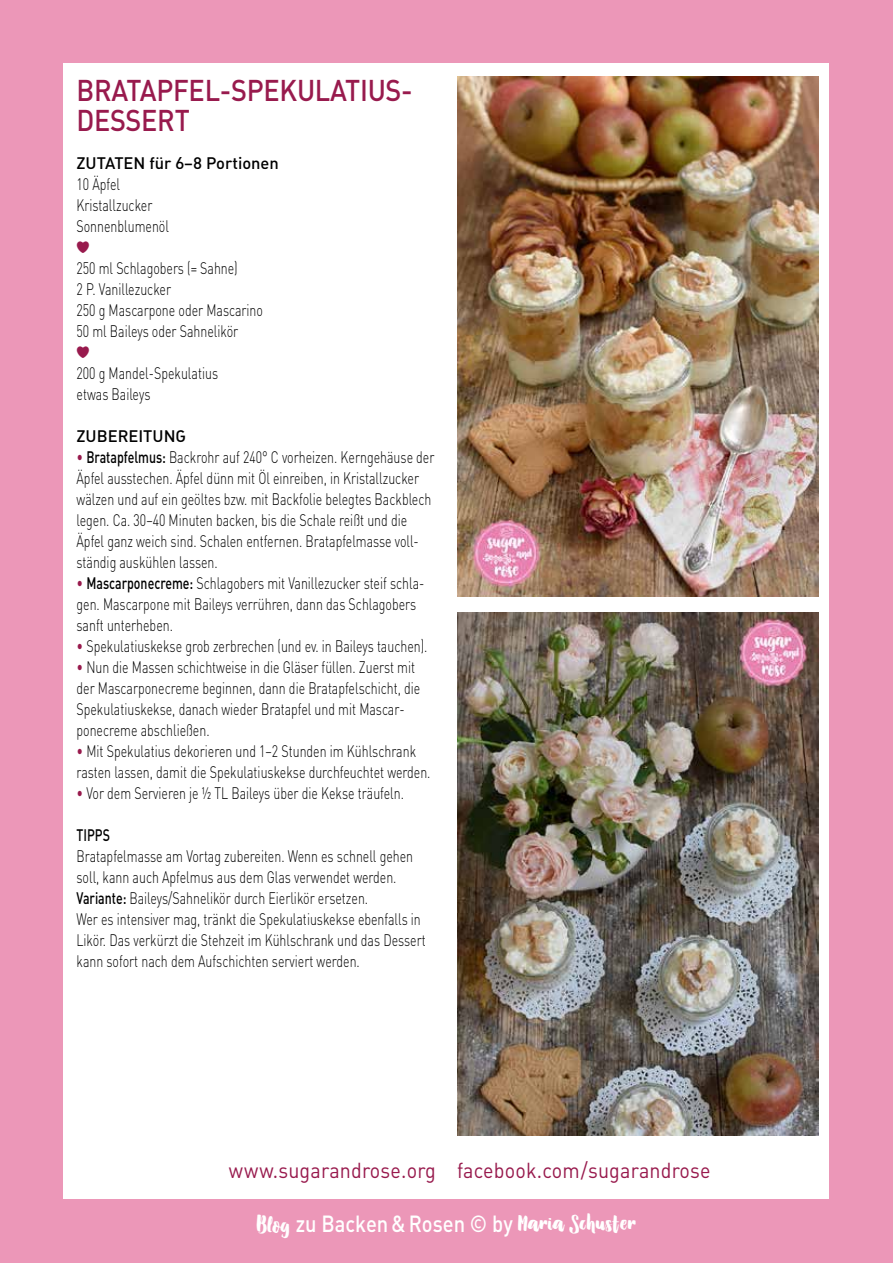
<style>
.page{position:relative;width:893px;height:1263px;background:#ec97b8}
.page>*{position:absolute;margin:0;border:0;box-sizing:border-box;transform-origin:0 0}
.t1{font:32.7px "Vissal";letter-spacing:.02em;color:#fff;scale:1.1 1}
.t2{font:500 29.7px/30px "DIN";letter-spacing:-.01em;color:#981a4d;scale:.91 1}
.t3{font:21.45px "DIN Regular Alternate";letter-spacing:.01em;color:#981a4d;scale:.92 1}
.t4{font:300 16.5px/21px "DIN";color:#000;scale:.75 1}
.t5{font:16.5px "DIN Medium Alternate";color:#000}
.t6{font:16.5px "DIN Medium Alternate";color:#000;scale:.75 1}
.t7{font:16.5px "MF Dings 3";color:#981a4d}
.s1{color:#981a4d}
.s2{font-weight:500}
</style>
<div class="page">
<div style="left:64px;top:64px;width:765px;height:1135px;background:#fff"></div>
<img style="left:457px;top:77px;width:362px;height:519px">
<img style="left:457px;top:612px;width:362px;height:523px">
<h2 class="t2" style="left:77px;top:74px;width:371px">BRATAPFEL-SPEKULATIUS-<br>DESSERT</h2>
<p class="t5" style="left:77px;top:152px;width:204px">ZUTATEN für 6–8 Portionen</p>
<p class="t4" style="left:77px;top:173px;width:125px">10 Äpfel<br>Kristallzucker<br>Sonnenblumenöl</p>
<p class="t7" style="left:77px;top:238px;width:15px">g</p>
<p class="t4" style="left:77px;top:257px;width:250px">250 ml Schlagobers (= Sahne)<br>2 P. Vanillezucker<br>250 g Mascarpone oder Mascarino<br>50 ml Baileys oder Sahnelikör</p>
<p class="t7" style="left:77px;top:343px;width:15px">g</p>
<p class="t4" style="left:77px;top:362px;width:190px">200 g Mandel-Spekulatius etwas Baileys</p>
<p class="t5" style="left:77px;top:425px;width:111px">ZUBEREITUNG</p>
<p class="t4" style="left:77px;top:446px;width:479px"><span class="s1">•</span> <span class="s2">Bratapfelmus:</span> Backrohr auf 240° C vorheizen. Kerngehäuse der Äpfel ausstechen. Äpfel dünn mit Öl einreiben, in Kristallzucker wälzen und auf ein geöltes bzw. mit Backfolie belegtes Backblech legen. Ca. 30–40 Minuten backen, bis die Schale reißt und die Äpfel ganz weich sind. Schalen entfernen. Bratapfelmasse voll&shy;ständig auskühlen lassen.</p>
<p class="t4" style="left:77px;top:572px;width:465px"><span class="s1">•</span> <span class="s2">Mascarponecreme:</span> Schlagobers mit Vanillezucker steif schla&shy;gen. Mascarpone mit Baileys verrühren, dann das Schlagobers sanft unterheben.</p>
<p class="t4" style="left:77px;top:635px;width:469px"><span class="s1">•</span> Spekulatiuskekse grob zerbrechen (und ev. in Baileys tauchen).</p>
<p class="t4" style="left:77px;top:656px;width:460px"><span class="s1">•</span> Nun die Massen schichtweise in die Gläser füllen. Zuerst mit der Mascarponecreme beginnen, dann die Bratapfelschicht, die Spekulatiuskekse, danach wieder Bratapfel und mit Mascar&shy;ponecreme abschließen.</p>
<p class="t4" style="left:77px;top:740px;width:474px"><span class="s1">•</span> Mit Spekulatius dekorieren und 1–2 Stunden im Kühlschrank rasten lassen, damit die Spekulatiuskekse durchfeuchtet werden.</p>
<p class="t4" style="left:77px;top:782px;width:438px"><span class="s1">•</span> Vor dem Servieren je ½ TL Baileys über die Kekse träufeln.</p>
<p class="t6" style="left:77px;top:825px;width:46px">TIPPS</p>
<p class="t4" style="left:77px;top:845px;width:467px">Bratapfelmasse am Vortag zubereiten. Wenn es schnell gehen soll, kann auch Apfelmus aus dem Glas verwendet werden.<br><span class="s2">Variante:</span> Baileys/Sahnelikör durch Eierlikör ersetzen.<br>Wer es intensiver mag, tränkt die Spekulatiuskekse ebenfalls in Likör. Das verkürzt die Stehzeit im Kühlschrank und das Dessert kann sofort nach dem Aufschichten serviert werden.</p>
<h3 class="t3" style="left:229px;top:1156px;width:525px">www.sugarandrose.org facebook.com/sugarandrose</h3>
<h1 class="t1" style="left:256px;top:1208px;width:346px">Blog <sub>zu</sub> <sub>Backen</sub> <sub>&amp;</sub> <sub>Rosen</sub> <sub>©</sub> <sub>by</sub> Maria Schuster</h1>
</div>
